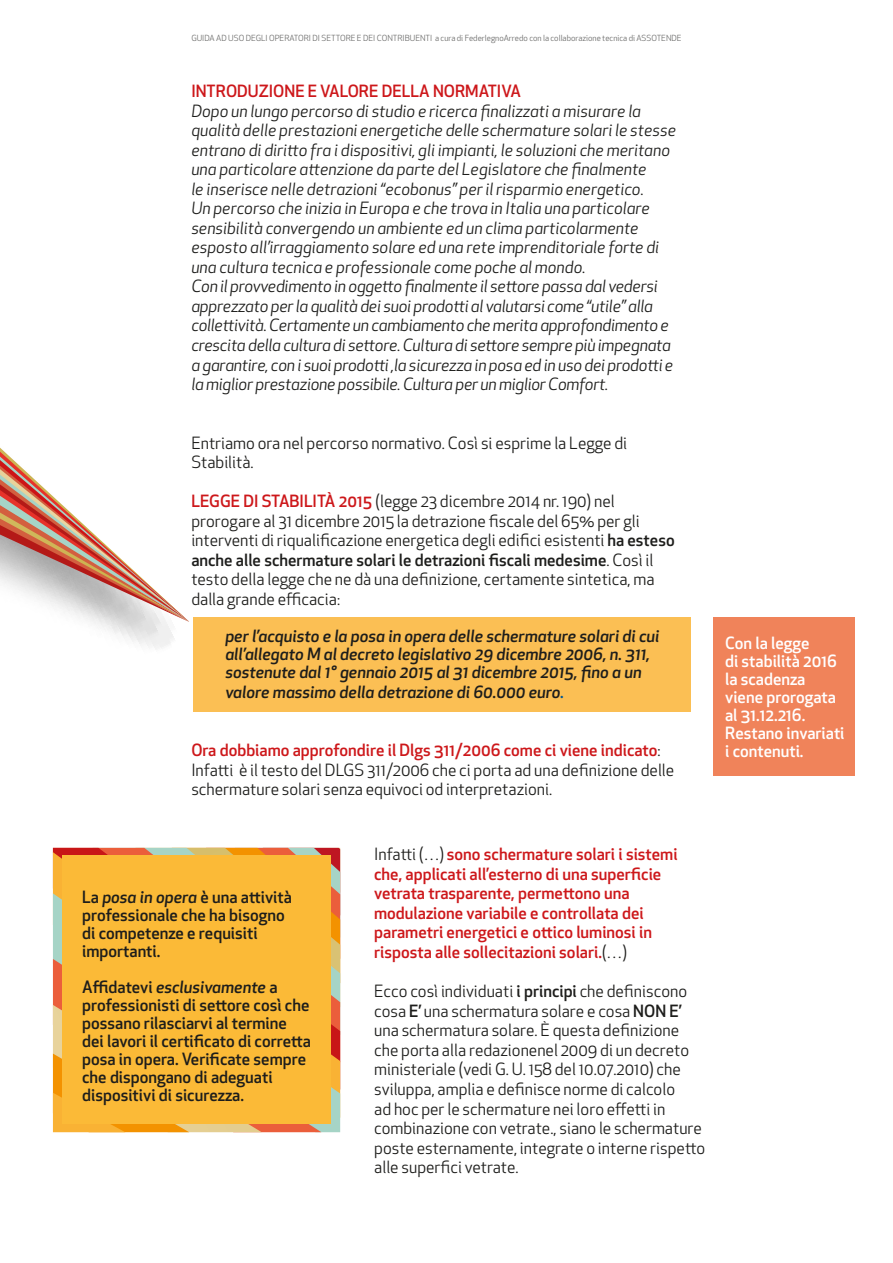
<style>
.page{position:relative;width:893px;height:1263px;background:#fff}
.page>*{position:absolute;margin:0;border:0;box-sizing:border-box;transform-origin:0 0}
.t1{font:16.5px/19.5px "Apex New";color:#1d1d1b}
.t2{font:italic 16.5px/19.5px "Apex New";color:#1d1d1b}
.t3{font:500 16.5px/18px "Apex New";color:#1d1d1b}
.t4{font:500 16.5px/19.5px "Apex New";color:#cd171a}
.t5{font:italic 500 16.5px/18px "Apex New";color:#1d1d1b}
.t6{font:500 16.5px/18px "Apex New";color:#fff}
.t7{font:8.25px "Apex New";color:#6b6b6a}
.s1{font-weight:500;color:#cd171a}
.s2{font-weight:500}
.s3{color:#005693}
.s4{font-weight:400;color:#1d1d1b}
.s5{font-style:italic}
</style>
<div class="page">
<div style="left:193px;top:618px;width:497px;height:94px;background:#fbbf54"></div>
<svg style="left:53px;top:848px;width:287px;height:284px;background:#d9975a"></svg>
<div style="left:713px;top:618px;width:142px;height:158px;background:#f0835a"></div>
<div style="left:62px;top:855px;width:269px;height:269px;background:#fbba37"></div>
<img style="left:0;top:447px;width:225px;height:202px">
<svg style="left:0;top:448px;width:189px;height:174px"></svg>
<p class="t7" style="left:191px;top:33px;width:492px">GUIDA AD USO DEGLI OPERATORI DI SETTORE E DEI CONTRIBUENTI a cura di FederlegnoArredo con la collaborazione tecnica di ASSOTENDE</p>
<p class="t4" style="left:191px;top:81px;width:331px">INTRODUZIONE E VALORE DELLA NORMATIVA</p>
<p class="t2" style="left:191px;top:101px;width:486px">Dopo un lungo percorso di studio e ricerca finalizzati a misurare la qualità delle prestazioni energetiche delle schermature solari le stesse entrano di diritto fra i dispositivi, gli impianti, le soluzioni che meritano una particolare attenzione da parte del Legislatore che finalmente<br>le inserisce nelle detrazioni “ecobonus” per il risparmio energetico.<br>Un percorso che inizia in Europa e che trova in Italia una particolare sensibilità convergendo un ambiente ed un clima particolarmente esposto all’irraggiamento solare ed una rete imprenditoriale forte di una cultura tecnica e professionale come poche al mondo.<br>Con il provvedimento in oggetto finalmente il settore passa dal vedersi apprezzato per la qualità dei suoi prodotti al valutarsi come “utile” alla collettività. Certamente un cambiamento che merita approfondimento e crescita della cultura di settore. Cultura di settore sempre più impegnata a garantire, con i suoi prodotti ,la sicurezza in posa ed in uso dei prodotti e la miglior prestazione possibile. Cultura per un miglior Comfort.</p>
<p class="t1" style="left:191px;top:433px;width:437px">Entriamo ora nel percorso normativo. Così si esprime la Legge di<br>Stabilità.</p>
<p class="t1" style="left:191px;top:491px;width:485px"><span class="s1">LEGGE DI STABILITÀ 2015</span> (legge 23 dicembre 2014 nr. 190) nel prorogare al 31 dicembre 2015 la detrazione fiscale del 65% per gli interventi di riqualificazione energetica degli edifici esistenti <span class="s2">ha esteso anche alle schermature solari le detrazioni fiscali medesime</span>. Così il testo della legge che ne dà una definizione, certamente sintetica, ma dalla grande efficacia:</p>
<p class="t5" style="left:225px;top:627px;width:435px">per l’acquisto e la posa in opera delle schermature solari di cui all’allegato M al decreto legislativo 29 dicembre 2006, n. 311, sostenute dal 1° gennaio 2015 al 31 dicembre 2015, fino a un</p>
<p class="t5" style="left:225px;top:682px;width:340px">valore massimo della detrazione di 60.000 euro<span class="s3">.</span></p>
<p class="t1" style="left:191px;top:740px;width:484px"><span class="s1">Ora dobbiamo approfondire il Dlgs 311/2006 come ci viene indicato</span>:<br>Infatti è il testo del DLGS 311/2006 che ci porta ad una definizione delle schermature solari senza equivoci od interpretazioni.</p>
<p class="t4" style="left:374px;top:844px;width:305px"><span class="s4">Infatti (…)</span> sono schermature solari i sistemi che, applicati all’esterno di una superficie vetrata trasparente, permettono una modulazione variabile e controllata dei parametri energetici e ottico luminosi in risposta alle sollecitazioni solari.<span class="s4">(…)</span></p>
<p class="t3" style="left:82px;top:888px;width:211px">La <span class="s5">posa in opera</span> è una attività professionale che ha bisogno di competenze e requisiti importanti.</p>
<p class="t3" style="left:82px;top:978px;width:230px">Affidatevi <span class="s5">esclusivamente</span> a professionisti di settore così che possano rilasciarvi al termine dei lavori il certificato di corretta posa in opera. Verificate sempre che dispongano di adeguati dispositivi di sicurezza.</p>
<p class="t1" style="left:374px;top:982px;width:333px">Ecco così individuati <span class="s2">i principi</span> che definiscono cosa <span class="s2">E’</span> una schermatura solare e cosa <span class="s2">NON E’ </span>una schermatura solare. È questa definizione che porta alla redazionenel 2009 di un decreto ministeriale (vedi G. U. 158 del 10.07.2010) che sviluppa, amplia e definisce norme di calcolo<br>ad hoc per le schermature nei loro effetti in combinazione con vetrate., siano le schermature poste esternamente, integrate o interne rispetto alle superfici vetrate.</p>
<p class="t6" style="left:725px;top:634px;width:121px">Con la legge<br>di stabilità 2016 la scadenza viene prorogata al 31.12.216.<br>Restano invariati i contenuti.</p>
</div>
